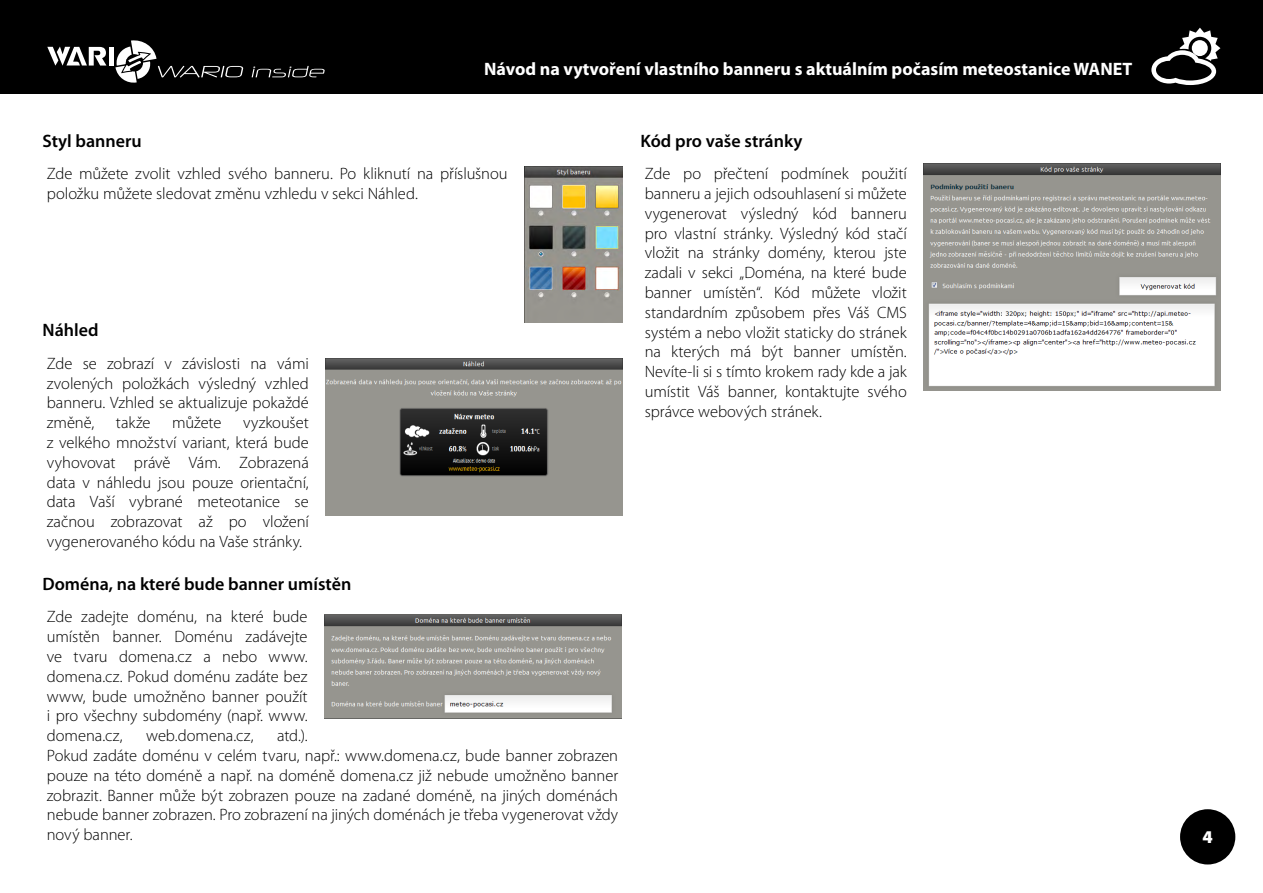
<style>
.page{position:relative;width:1263px;height:893px;background:#fff}
.page>*{position:absolute;margin:0;border:0;box-sizing:border-box;transform-origin:0 0}
.t1{font:700 18px "Myriad Pro";color:#fff}
.Nadpis_malý_12b_semi{font:600 18px "Myriad Pro";color:#000}
.t2{font:900 18px "Myriad Pro";color:#fff}
.t3{font:300 16.5px/19.8px "Myriad Pro";color:#000;text-align:justify}
</style>
<div class="page">
<div style="left:0;top:0;width:1263px;height:94px;background:#000"></div>
<div style="left:1180px;top:809px;width:55px;height:55px;background:#000;border-radius:50%"></div>
<svg style="left:1151px;top:28px;width:69px;height:57px"></svg>
<div style="left:1192px;top:40px;width:16px;height:16px;background:#fff;border-radius:50%"></div>
<div style="left:109px;top:47px;width:5px;height:19px;background:#fff"></div>
<svg style="left:47px;top:47px;width:59px;height:19px"></svg>
<svg style="left:115px;top:40px;width:128px;height:43px"></svg>
<svg style="left:252px;top:66px;width:73px;height:11px"></svg>
<img style="left:326px;top:359px;width:296px;height:156px">
<img style="left:525px;top:167px;width:97px;height:155px">
<img style="left:924px;top:164px;width:296px;height:226px">
<img style="left:325px;top:614px;width:296px;height:104px">
<p class="t1" style="left:484px;top:57px;width:650px">Návod na vytvoření vlastního banneru s aktuálním počasím meteostanice WANET</p>
<p class="Nadpis_malý_12b_semi" style="left:43px;top:129px;width:101px">Styl banneru</p>
<p class="t3" style="left:47px;top:164px;width:462px">Zde můžete zvolit vzhled svého banneru. Po kliknutí na příslušnou položku můžete sledovat změnu vzhledu v sekci Náhled.</p>
<p class="Nadpis_malý_12b_semi" style="left:43px;top:319px;width:57px">Náhled</p>
<p class="t3" style="left:47px;top:354px;width:264px">Zde se zobrazí v závislosti na vámi zvolených položkách výsledný vzhled banneru. Vzhled se aktualizuje pokaždé změně,</p>
<p class="t3" style="left:116px;top:413px;width:36px">takže</p>
<p class="t3" style="left:172px;top:413px;width:51px">můžete</p>
<p class="t3" style="left:47px;top:413px;width:264px;text-indent:196px">vyzkoušet z velkého množství variant, která bude vyhovovat právě Vám. Zobrazená data v náhledu jsou pouze orientační, data Vaší vybrané meteotanice se začnou zobrazovat až po vložení vygenerovaného kódu na Vaše stránky.</p>
<p class="Nadpis_malý_12b_semi" style="left:43px;top:572px;width:310px">Doména, na které bude banner umístěn</p>
<p class="t3" style="left:47px;top:607px;width:262px">Zde zadejte doménu, na které bude umístěn banner. Doménu zadávejte ve tvaru domena.cz a nebo www. domena.cz. Pokud doménu zadáte bez www, bude umožněno banner použít i pro všechny subdomény (např. www. domena.cz,</p>
<p class="t3" style="left:47px;top:726px;width:573px;text-align:left;text-indent:230px">atd.).<br>Pokud zadáte doménu v celém tvaru, např.: www.domena.cz, bude banner zobrazen pouze na této doméně a např. na doméně domena.cz již nebude umožněno banner zobrazit. Banner může být zobrazen pouze na zadané doméně, na jiných doménách nebude banner zobrazen. Pro zobrazení na jiných doménách je třeba vygenerovat vždy nový banner.</p>
<p class="t3" style="left:146px;top:726px;width:109px">web.domena.cz,</p>
<p class="Nadpis_malý_12b_semi" style="left:640px;top:129px;width:163px">Kód pro vaše stránky</p>
<p class="t3" style="left:645px;top:164px;width:264px">Zde po přečtení podmínek použití banneru a jejich odsouhlasení si můžete vygenerovat výsledný kód banneru pro vlastní stránky. Výsledný kód stačí vložit na stránky domény, kterou jste zadali v sekci „Doména, na které bude banner umístěn“. Kód můžete vložit standardním způsobem přes Váš CMS systém a nebo vložit staticky do stránek na kterých má být banner umístěn.<br>Nevíte-li si s tímto krokem rady kde a jak umístit Váš banner, kontaktujte svého správce webových stránek.</p>
<p class="t2" style="left:1202px;top:827px;width:12px">4</p>
</div>
